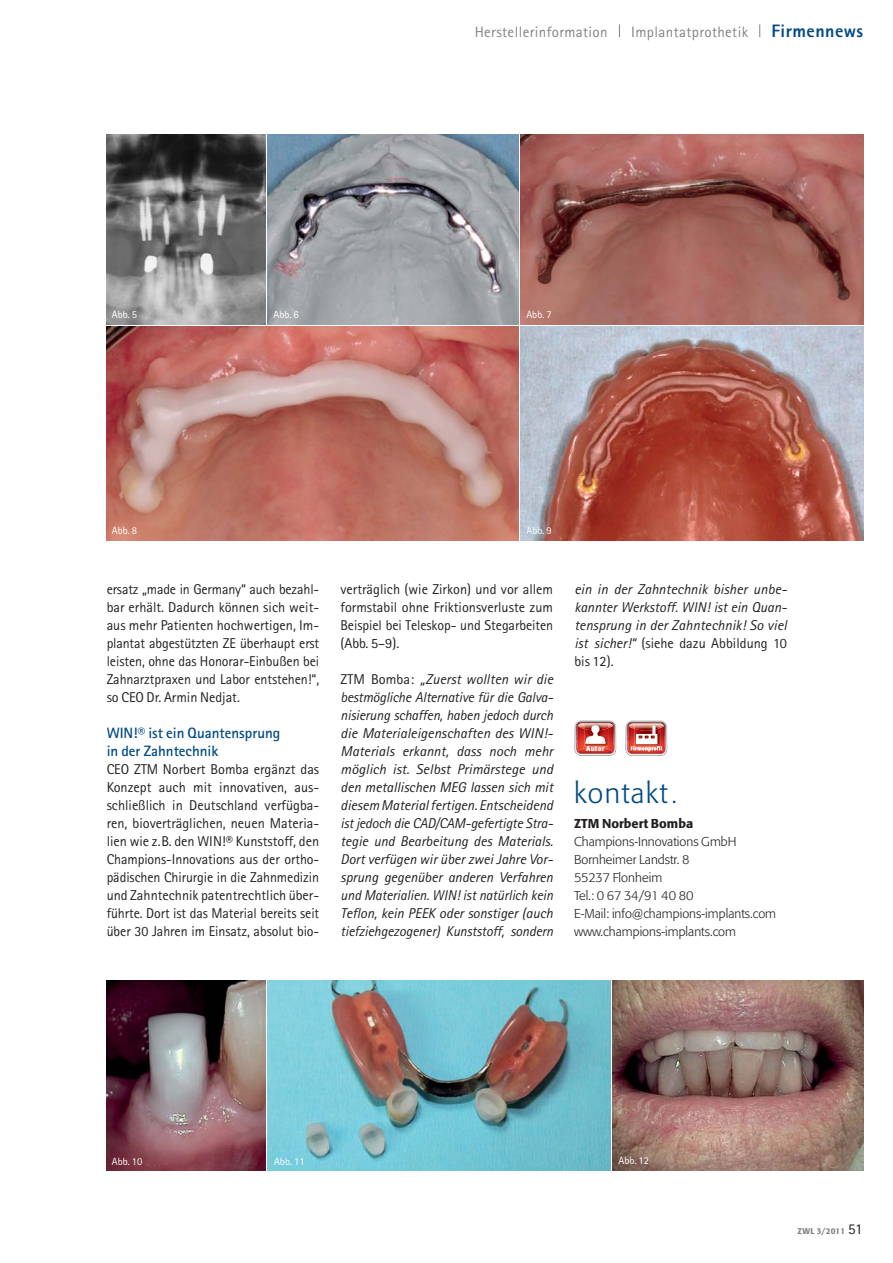
<style>
.page{position:relative;width:893px;height:1263px;background:#fff}
.page>*{position:absolute;margin:0;border:0;box-sizing:border-box;transform-origin:0 0}
.t1{font:300 28.5px "Formata";letter-spacing:.05em;color:#004a84}
.t2{font:800 18px "Rotis Sans Serif";letter-spacing:.025em;color:#004a84}
.t3{font:700 15px/18px "Rotis Sans Serif";color:#004a84}
.t4{font:15px "Rotis Sans Serif";letter-spacing:.025em;color:#808285}
.t5{font:14.25px/18px "Rotis Sans Serif";letter-spacing:-.005em;color:#231f20;text-align:justify}
.t6{font:italic 14.25px/18px "Rotis Sans Serif";color:#231f20;text-align:justify}
.t7{font:300 12.75px/18px "Formata";color:#231f20}
.t8{font:500 12.75px "Formata";color:#231f20}
.t9{font:10.5px "Rotis Sans Serif";color:#fff}
.t10{font:500 8.25px "Formata";color:#808285}
.t11{font:900 7.2px "Meta Plus";letter-spacing:.02em;color:#fff}
.s1{font-style:normal}
.s2{font-size:24px}
.s3{font-family:"Rotis Sans Serif";font-weight:400;font-size:15px;color:#231f20}
</style>
<div class="page">
<svg style="left:759px;top:24px;width:1px;height:13px"></svg>
<svg style="left:619px;top:24px;width:1px;height:13px"></svg>
<img style="left:106px;top:134px;width:160px;height:190px">
<img style="left:268px;top:134px;width:251px;height:190px">
<img style="left:521px;top:134px;width:342px;height:190px">
<img style="left:106px;top:980px;width:160px;height:190px">
<img style="left:612px;top:980px;width:251px;height:190px">
<img style="left:268px;top:980px;width:342px;height:190px">
<img style="left:106px;top:326px;width:413px;height:214px">
<img style="left:521px;top:326px;width:342px;height:214px">
<svg style="left:574px;top:720px;width:42px;height:36px"></svg>
<svg style="left:575px;top:721px;width:41px;height:34px"></svg>
<svg style="left:625px;top:720px;width:42px;height:36px"></svg>
<svg style="left:626px;top:721px;width:41px;height:34px"></svg>
<p class="t9" style="left:112px;top:311px;width:27px">Abb. 5</p>
<p class="t4" style="left:475px;top:27px;width:135px">Herstellerinformation</p>
<p class="t4" style="left:631px;top:27px;width:118px">Implantatprothetik</p>
<p class="t2" style="left:771px;top:24px;width:93px">Firmennews</p>
<p class="t9" style="left:274px;top:311px;width:27px">Abb. 6</p>
<p class="t9" style="left:526px;top:311px;width:27px">Abb. 7</p>
<p class="t9" style="left:112px;top:527px;width:27px">Abb. 8</p>
<p class="t9" style="left:527px;top:527px;width:27px">Abb. 9</p>
<p class="t5" style="left:107px;top:582px;width:214px">ersatz „made in Germany“ auch bezahl&shy;bar erhält. Dadurch können sich weit&shy;aus mehr Patienten hochwertigen, Im&shy;plantat abgestützten ZE überhaupt erst leisten, ohne das Honorar-Einbußen bei Zahnarztpraxen und Labor entstehen!“, so CEO Dr. Armin Nedjat.</p>
<p class="t3" style="left:107px;top:726px;width:175px">WIN!® ist ein Quantensprung in der Zahntechnik</p>
<p class="t5" style="left:107px;top:762px;width:214px">CEO ZTM Norbert Bomba ergänzt das Konzept auch mit innovativen, aus&shy;schließlich in Deutschland verfügba&shy;ren, bioverträglichen, neuen Materia&shy;lien wie z.B. den WIN!® Kunststoff, den Champions-Innovations aus der ortho&shy;pädischen Chirurgie in die Zahnmedizin und Zahntechnik patentrechtlich über&shy;führte. Dort ist das Material bereits seit über 30 Jahren im Einsatz, absolut bio-</p>
<p class="t5" style="left:340px;top:582px;width:214px">verträglich (wie Zirkon) und vor allem formstabil ohne Friktionsverluste zum Beispiel bei Teleskop- und Stegarbeiten (Abb. 5–9).</p>
<p class="t6" style="left:340px;top:672px;width:214px"><span class="s1">ZTM Bomba:</span> „Zuerst wollten wir die bestmögliche Alternative für die Galva&shy;nisierung schaffen, haben jedoch durch die Materialeigenschaften des WIN!- Materials erkannt, dass noch mehr möglich ist. Selbst Primärstege und den metallischen MEG lassen sich mit diesem Material fertigen. Entscheidend ist jedoch die CAD/CAM-gefertigte Stra&shy;tegie und Bearbeitung des Materials.<br>Dort verfügen wir über zwei Jahre Vor&shy;sprung gegenüber anderen Verfahren und Materialien. WIN! ist natürlich kein Teflon, kein PEEK oder sonstiger (auch tiefziehgezogener) Kunststoff, sondern</p>
<p class="t6" style="left:574px;top:582px;width:214px">ein in der Zahntechnik bisher unbe&shy;kannter Werkstoff. WIN! ist ein Quan&shy;tensprung in der Zahntechnik! So viel ist sicher!“ <span class="s1">(siehe dazu Abbildung 10 bis 12).</span></p>
<p class="t11" style="left:586px;top:746px;width:20px">Autor</p>
<h1 class="t1" style="left:574px;top:780px;width:104px">kontakt <span class="s2">.</span></h1>
<p class="t8" style="left:574px;top:817px;width:121px">ZTM Norbert Bomba</p>
<p class="t7" style="left:574px;top:834px;width:204px">Champions-Innovations GmbH<br>Bornheimer Landstr. 8<br>55237 Flonheim<br>Tel.: 0 67 34/91 40 80<br>E-Mail: info@champions-implants.com www.champions-implants.com</p>
<p class="t9" style="left:112px;top:1157px;width:32px">Abb. 10</p>
<p class="t9" style="left:274px;top:1157px;width:32px">Abb. 11</p>
<p class="t9" style="left:619px;top:1157px;width:32px">Abb. 12</p>
<p class="t10" style="left:797px;top:1227px;width:67px">ZWL 3/2011 <span class="s3">51</span></p>
</div>
